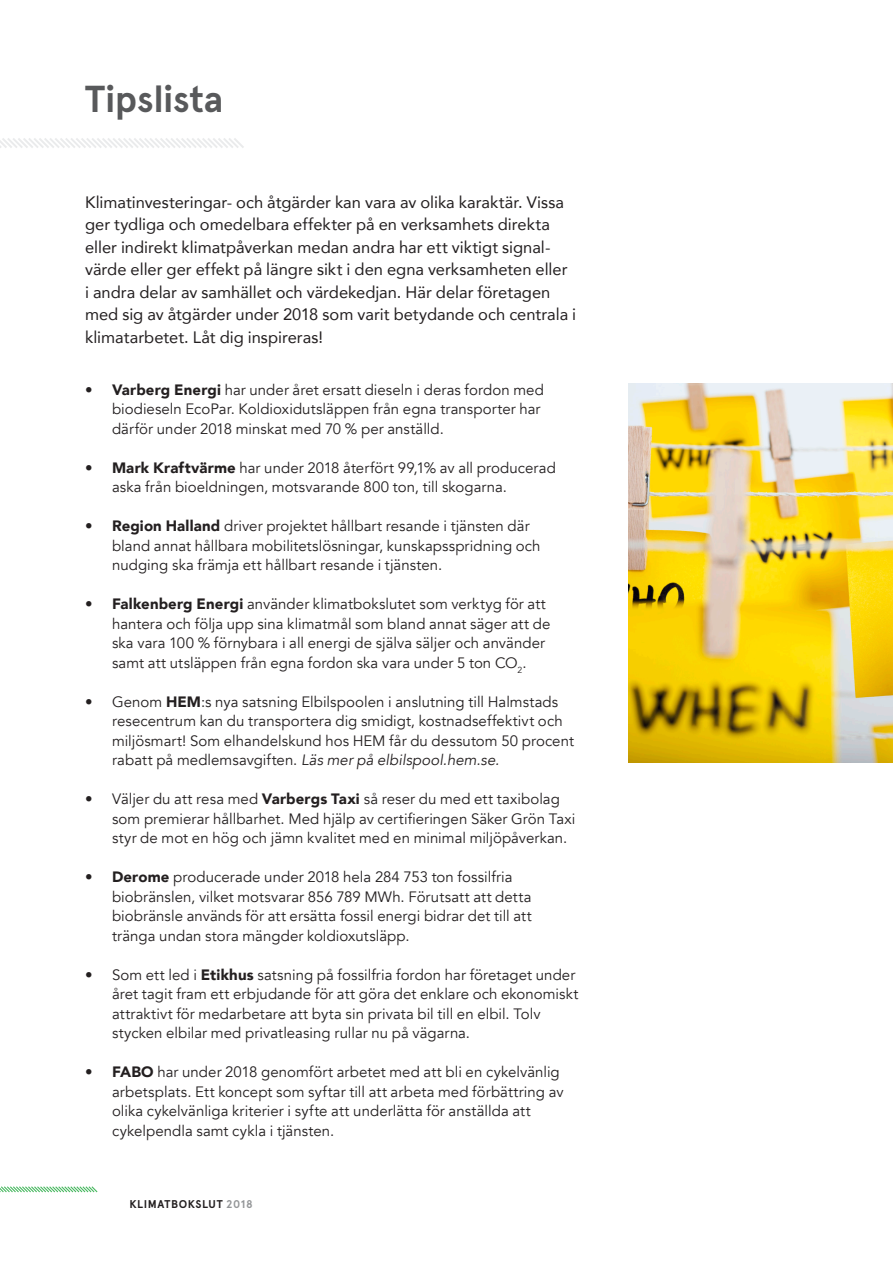
<style>
.page{position:relative;width:893px;height:1263px;background:#fff}
.page>*{position:absolute;margin:0;border:0;box-sizing:border-box;transform-origin:0 0}
.Rubrik_H2{font:700 37.5px "Apercu";letter-spacing:-.01em;color:#58595b}
.Ingress_bröd{font:16.5px/22.5px "Avenir";color:#231f20}
.t1{font:15px/19.5px "Avenir";letter-spacing:.005em;color:#231f20}
.t2{font:700 11.25px "Apercu";letter-spacing:.05em;color:#231f20}
.s1{font-weight:900}
.s2{font-style:italic}
.s3{color:#949698}
</style>
<div class="page">
<svg style="left:0;top:1186px;width:98px;height:7px"></svg>
<svg style="left:0;top:138px;width:244px;height:10px"></svg>
<img style="left:629px;top:383px;width:264px;height:379px">
<p class="Rubrik_H2" style="left:85px;top:77px;width:140px">Tipslista</p>
<p class="Ingress_bröd" style="left:85px;top:191px;width:493px">Klimatinvesteringar- och åtgärder kan vara av olika karaktär. Vissa ger tydliga och omedelbara effekter på en verksamhets direkta eller indirekt klimatpåverkan medan andra har ett viktigt signal&shy;värde eller ger effekt på längre sikt i den egna verksamheten eller<br>i andra delar av samhället och värdekedjan. Här delar företagen med sig av åtgärder under 2018 som varit betydande och centrala i klimatarbetet. Låt dig inspireras!</p>
<p class="t1" style="left:112px;top:380px;width:433px;text-indent:-27px"><span class="s1">• Varberg Energi</span> har under året ersatt dieseln i deras fordon med biodieseln EcoPar. Koldioxidutsläppen från egna transporter har därför under 2018 minskat med 70 % per anställd.</p>
<p class="t1" style="left:112px;top:458px;width:445px;text-indent:-27px"><span class="s1">• Mark Kraftvärme</span> har under 2018 återfört 99,1% av all producerad aska från bioeldningen, motsvarande 800 ton, till skogarna.</p>
<p class="t1" style="left:112px;top:517px;width:430px;text-indent:-27px"><span class="s1">• Region Halland</span> driver projektet hållbart resande i tjänsten där bland annat hållbara mobilitetslösningar, kunskapsspridning och nudging ska främja ett hållbart resande i tjänsten.</p>
<p class="t1" style="left:112px;top:595px;width:440px;text-indent:-27px"><span class="s1">• Falkenberg Energi</span> använder klimatbokslutet som verktyg för att hantera och följa upp sina klimatmål som bland annat säger att de ska vara 100 % förnybara i all energi de själva säljer och använder samt att utsläppen från egna fordon ska vara under 5 ton CO<sub>2</sub>.</p>
<p class="t1" style="left:112px;top:692px;width:463px;text-indent:-27px">• Genom <span class="s1">HEM</span>:s nya satsning Elbilspoolen i anslutning till Halmstads resecentrum kan du transportera dig smidigt, kostnadseffektivt och miljösmart! Som elhandelskund hos HEM får du dessutom 50 procent rabatt på medlemsavgiften. <span class="s2">Läs mer på elbilspool.hem.se.</span></p>
<p class="t1" style="left:112px;top:790px;width:465px;text-indent:-27px">• Väljer du att resa med <span class="s1">Varbergs Taxi</span> så reser du med ett taxibolag som premierar hållbarhet. Med hjälp av certifieringen Säker Grön Taxi styr de mot en hög och jämn kvalitet med en minimal miljöpåverkan.</p>
<p class="t1" style="left:112px;top:868px;width:421px;text-indent:-27px"><span class="s1">• Derome</span> producerade under 2018 hela 284 753 ton fossilfria biobränslen, vilket motsvarar 856 789 MWh. Förutsatt att detta biobränsle används för att ersätta fossil energi bidrar det till att tränga undan stora mängder koldioxutsläpp.</p>
<p class="t1" style="left:112px;top:965px;width:468px;text-indent:-27px">• Som ett led i <span class="s1">Etikhus</span> satsning på fossilfria fordon har företaget under året tagit fram ett erbjudande för att göra det enklare och ekonomiskt attraktivt för medarbetare att byta sin privata bil till en elbil. Tolv stycken elbilar med privatleasing rullar nu på vägarna.</p>
<p class="t1" style="left:112px;top:1063px;width:453px;text-indent:-27px"><span class="s1">• FABO</span> har under 2018 genomfört arbetet med att bli en cykelvänlig arbetsplats. Ett koncept som syftar till att arbeta med förbättring av olika cykelvänliga kriterier i syfte att underlätta för anställda att cykelpendla samt cykla i tjänsten.</p>
<p class="t2" style="left:129px;top:1198px;width:125px">KLIMATBOKSLUT <span class="s3">2018</span></p>
</div>
